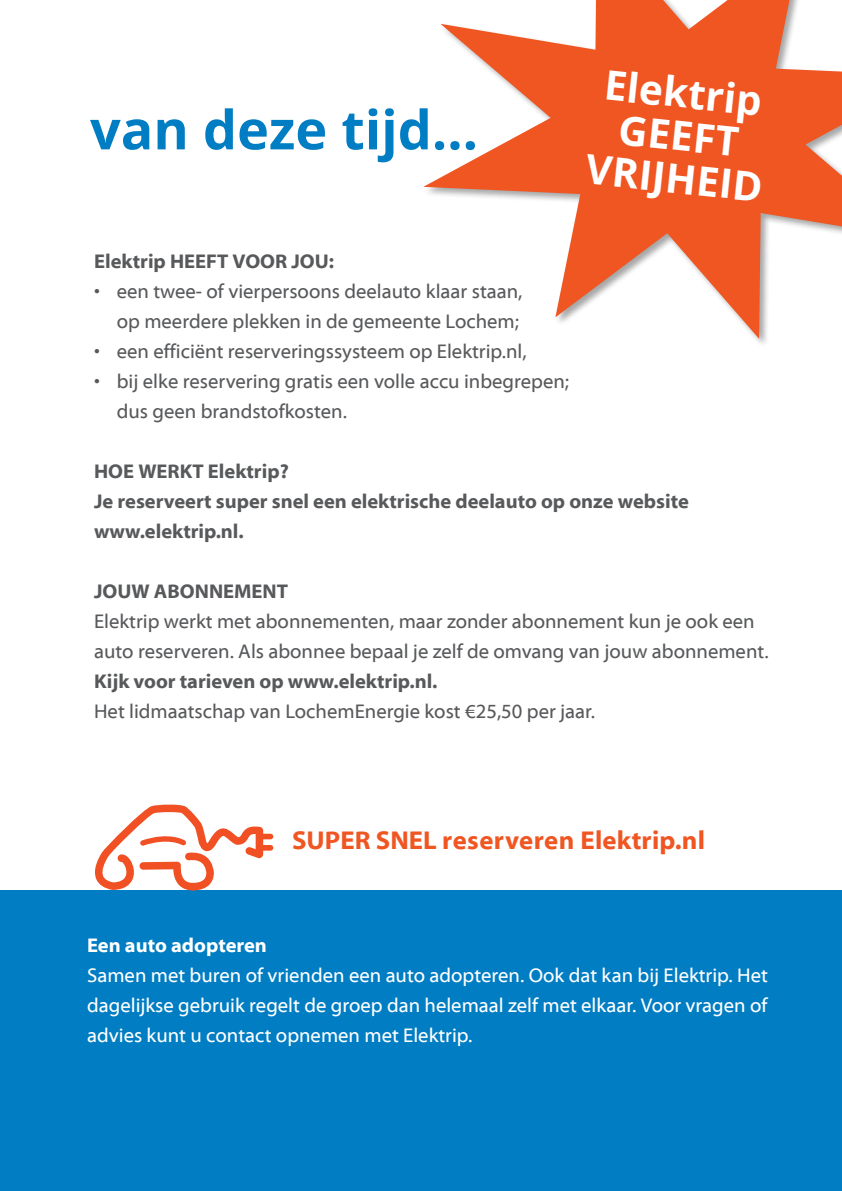
<style>
.page{position:relative;width:842px;height:1191px;background:#fff}
.page>*{position:absolute;margin:0;border:0;box-sizing:border-box;transform-origin:0 0}
.t1{font:700 54px "Open Sans";color:#007dc3}
.t2{font:700 40.6px "Open Sans";color:#fff}
.t3{font:700 26px "Myriad Web Pro";letter-spacing:.01em;color:#f05622}
.t4{font:20px/30px "Myriad Web Pro";color:#58595b}
.t5{font:20px/30px "Myriad Web Pro";color:#fff;text-align:justify}
.t6{font:700 20px/30px "Myriad Web Pro";color:#58595b}
.t7{font:700 20px "Myriad Web Pro";color:#fff}
</style>
<div class="page">
<div style="left:0;top:890px;width:842px;height:301px;background:#007dc3"></div>
<svg style="left:423px;top:0;width:419px;height:339px;fill:#f05622"></svg>
<div style="left:258px;top:833px;width:15px;height:6px;background:#f05023;border-radius:3px"></div>
<div style="left:258px;top:845px;width:15px;height:5px;background:#f05023;border-radius:3px"></div>
<svg style="left:95px;top:804px;width:168px;height:86px"></svg>
<div style="left:585px;top:155px;width:65px;height:35px;background:#f05622"></div>
<h1 class="t1" style="left:90px;top:92px;width:389px">van deze tijd...</h1>
<p class="t6" style="left:94px;top:247px;width:242px">Elektrip heeft voor jou:</p>
<p class="t4" style="left:94px;top:277px;width:430px;text-align:right">• een twee- of vierpersoons deelauto klaar staan, op meerdere plekken in de gemeente Lochem;</p>
<p class="t4" style="left:94px;top:337px;width:434px">• een efficiënt reserveringssysteem op Elektrip.nl,</p>
<p class="t4" style="left:117px;top:367px;width:454px;text-indent:-23px">• bij elke reservering gratis een volle accu inbegrepen; dus geen brandstofkosten.</p>
<h2 class="t2" style="left:607px;top:56px;width:160px;rotate:6deg">Elektrip</h2>
<h2 class="t2" style="left:622px;top:101px;width:122px;rotate:6deg">geeft</h2>
<h2 class="t2" style="left:655px;top:147px;width:76px;rotate:6deg">JHEID</h2>
<p class="t6" style="left:94px;top:457px;width:596px;text-indent:86px">kt Elektrip?<br>Je reserveert super snel een elektrische deelauto op onze website www.elektrip.nl.</p>
<p class="t6" style="left:94px;top:457px;width:59px">Hoe wer</p>
<p class="t6" style="left:94px;top:577px;width:14px">JOU</p>
<p class="t6" style="left:132px;top:577px;width:158px">W ABONNEMENT</p>
<p class="t4" style="left:94px;top:607px;width:676px">Elektrip werkt met abonnementen, maar zonder abonnement kun je ook een auto reserveren. Als abonnee bepaal je zelf de omvang van jouw abonnement.</p>
<p class="t6" style="left:94px;top:667px;width:345px">Kijk voor tarieven op www.elektrip.nl.</p>
<p class="t4" style="left:94px;top:697px;width:503px">Het lidmaatschap van LochemEnergie kost €25,50 per jaar.</p>
<h3 class="t3" style="left:292px;top:826px;width:414px">SUPER SNEL reserveren Elektrip.nl</h3>
<p class="t7" style="left:87px;top:934px;width:181px">Een auto adopteren</p>
<p class="t5" style="left:87px;top:961px;width:682px">Samen met buren of vrienden een auto adopteren. Ook dat kan bij Elektrip. Het dagelijkse gebruik regelt de groep dan helemaal zelf met elkaar. Voor vragen of advies kunt u contact opnemen met Elektrip.</p>
</div>
